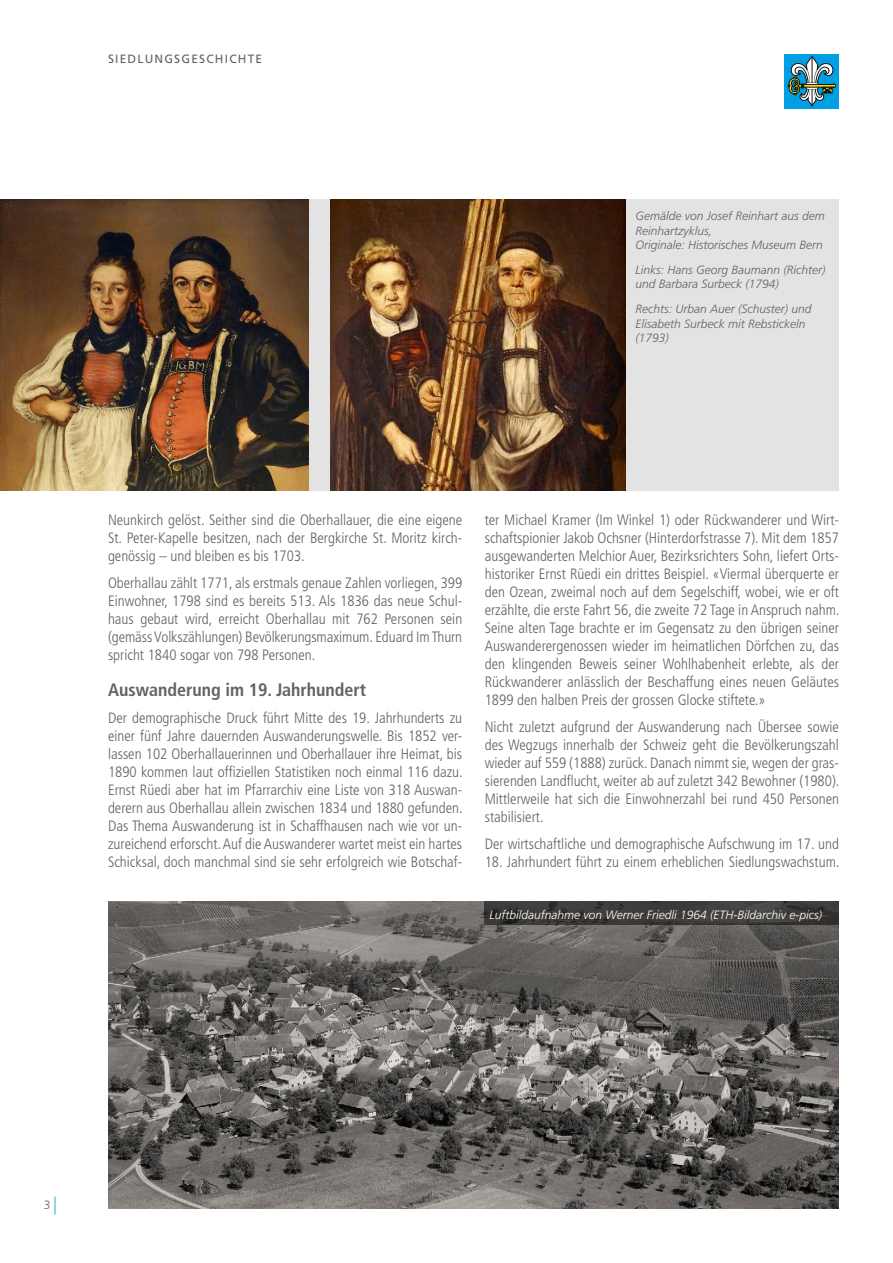
<style>
.page{position:relative;width:893px;height:1263px;background:#fff}
.page>*{position:absolute;margin:0;border:0;box-sizing:border-box;transform-origin:0 0}
.t1{font:700 condensed 18px "Frutiger";color:#636363}
.t2{font:300 condensed 15px/18px "Frutiger";color:#636363;text-align:justify}
.t3{font:italic 300 12px/14.4px "Frutiger LT Std";color:#636363}
.t4{font:italic 300 12px "Frutiger LT Std";color:#fff}
.t5{font:12px "Frutiger";letter-spacing:.1em;color:#636363}
.t6{font:300 12px "Frutiger LT Std";color:#636363}
.s1{font-size:18px;color:#009ee3}
</style>
<div class="page">
<div style="left:0;top:199px;width:839px;height:292px;background:#e3e3e3"></div>
<img style="left:108px;top:902px;width:731px;height:307px">
<div style="left:785px;top:54px;width:54px;height:54px;background:#009ee3"></div>
<svg style="left:787px;top:56px;width:49px;height:50px"></svg>
<img style="left:0;top:199px;width:308px;height:292px">
<img style="left:330px;top:199px;width:295px;height:292px">
<svg style="left:485px;top:902px;width:354px;height:23px;background:#3c3a38"></svg>
<p class="t5" style="left:108px;top:52px;width:156px">SIEDLUNGSGESCHICHTE</p>
<p class="t3" style="left:635px;top:209px;width:191px">Gemälde von Josef Reinhart aus dem<br>Reinhartzyklus,<br>Originale: Historisches Museum Bern</p>
<p class="t3" style="left:635px;top:263px;width:192px">Links: Hans Georg Baumann (Richter) und Barbara Surbeck (1794)</p>
<p class="t3" style="left:635px;top:302px;width:178px">Rechts: Urban Auer (Schuster) und<br>Elisabeth Surbeck mit Rebstickeln (1793)</p>
<p class="t2" style="left:108px;top:511px;width:356px">Neunkirch gelöst. Seither sind die Oberhallauer, die eine eigene St. Peter-Kapelle besitzen, nach der Bergkirche St. Moritz kirch&shy;genössig – und bleiben es bis 1703.</p>
<p class="t2" style="left:108px;top:574px;width:356px">Oberhallau zählt 1771, als erstmals genaue Zahlen vorliegen, 399<br>Einwohner, 1798 sind es bereits 513. Als 1836 das neue Schul&shy;haus gebaut wird, erreicht Oberhallau mit 762 Personen sein (gemäss Volkszählungen) Bevölkerungsmaximum. Eduard Im Thurn spricht 1840 sogar von 798 Personen.</p>
<p class="t1" style="left:108px;top:679px;width:260px">Auswanderung im 19. Jahrhundert</p>
<p class="t2" style="left:108px;top:709px;width:356px">Der demographische Druck führt Mitte des 19. Jahrhunderts zu einer fünf Jahre dauernden Auswanderungswelle. Bis 1852 ver&shy;lassen 102 Oberhallauerinnen und Oberhallauer ihre Heimat, bis 1890 kommen laut offiziellen Statistiken noch einmal 116 dazu.<br>Ernst Rüedi aber hat im Pfarrarchiv eine Liste von 318 Auswan&shy;derern aus Oberhallau allein zwischen 1834 und 1880 gefunden.<br>Das Thema Auswanderung ist in Schaffhausen nach wie vor un&shy;zureichend erforscht. Auf die Auswanderer wartet meist ein hartes Schicksal, doch manchmal sind sie sehr erfolgreich wie Botschaf-</p>
<p class="t2" style="left:485px;top:511px;width:356px">ter Michael Kramer (Im Winkel 1) oder Rückwanderer und Wirt&shy;schaftspionier Jakob Ochsner (Hinterdorfstrasse 7). Mit dem 1857 ausgewanderten Melchior Auer, Bezirksrichters Sohn, liefert Orts&shy;historiker Ernst Rüedi ein drittes Beispiel. «Viermal überquerte er den Ozean, zweimal noch auf dem Segelschiff, wobei, wie er oft erzählte, die erste Fahrt 56, die zweite 72 Tage in Anspruch nahm.<br>Seine alten Tage brachte er im Gegensatz zu den übrigen seiner Auswanderergenossen wieder im heimatlichen Dörfchen zu, das den klingenden Beweis seiner Wohlhabenheit erlebte, als der Rückwanderer anlässlich der Beschaffung eines neuen Geläutes 1899 den halben Preis der grossen Glocke stiftete.»</p>
<p class="t2" style="left:485px;top:718px;width:356px">Nicht zuletzt aufgrund der Auswanderung nach Übersee sowie des Wegzugs innerhalb der Schweiz geht die Bevölkerungszahl wieder auf 559 (1888) zurück. Danach nimmt sie, wegen der gras&shy;sierenden Landflucht, weiter ab auf zuletzt 342 Bewohner (1980).<br>Mittlerweile hat sich die Einwohnerzahl bei rund 450 Personen stabilisiert.</p>
<p class="t2" style="left:485px;top:835px;width:356px">Der wirtschaftliche und demographische Aufschwung im 17. und</p>
<p class="t2" style="left:485px;top:853px;width:356px">18. Jahrhundert führt zu einem erheblichen Siedlungswachstum.</p>
<p class="t4" style="left:490px;top:908px;width:334px">Luftbildaufnahme von Werner Friedli 1964 (ETH-Bildarchiv e-pics)</p>
<p class="t6" style="left:44px;top:1198px;width:14px">3 <span class="s1">|</span></p>
</div>
